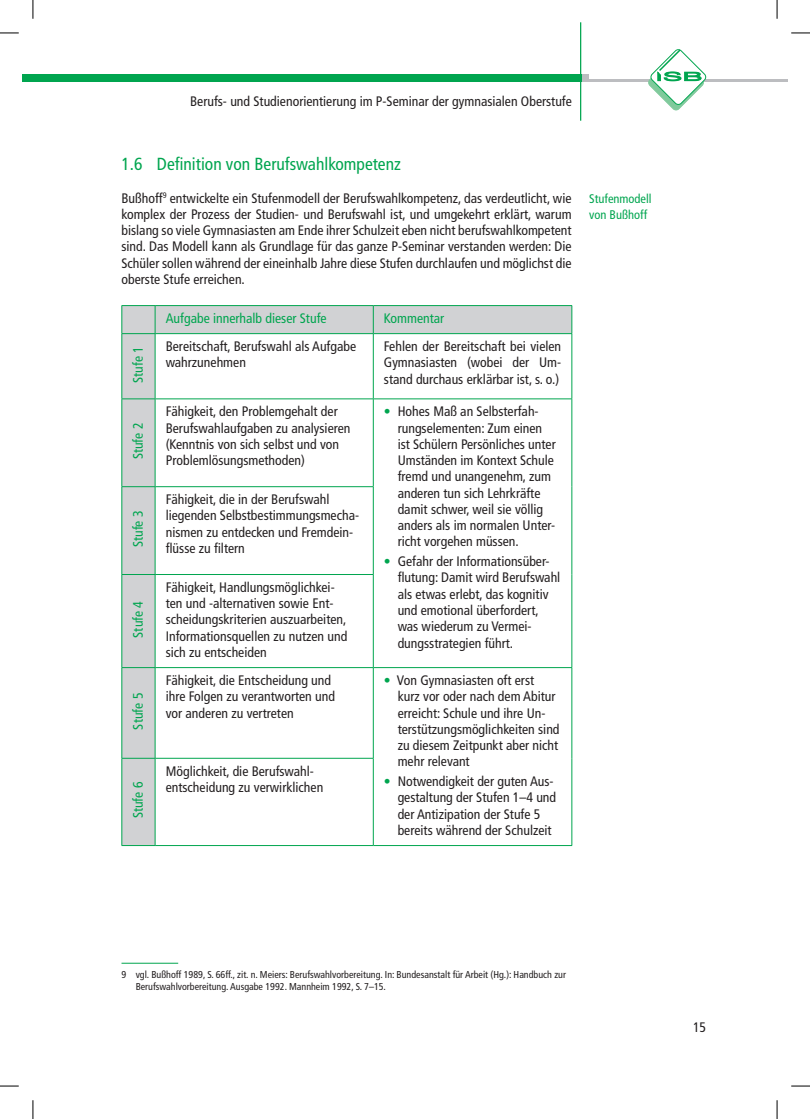
<style>
.page{position:relative;width:810px;height:1119px;background:#fff}
.page>*{position:absolute;margin:0;border:0;box-sizing:border-box;transform-origin:0 0}
.t1{font:condensed 17.5px "Frutiger";color:#00a54f}
.t2{font:condensed 13.75px/16.2px "Frutiger";color:#231f20}
.t3{font:condensed 13.75px "Frutiger";color:#00a54f}
.t4{font:condensed 12.5px/16.2px "Frutiger";color:#00a54f}
.t5{font:condensed 10px/12.5px "Frutiger";color:#231f20}
.s1{color:#00a54f}
</style>
<div class="page">
<div style="left:22px;top:74px;width:11px;height:7px;background:#00a54f"></div>
<div style="left:581px;top:74px;width:207px;height:7px;background:#bcbdc0"></div>
<div style="left:589px;top:66px;width:199px;height:13px;background:#fff"></div>
<div style="left:33px;top:74px;width:548px;height:7px;background:#00a54f"></div>
<svg style="left:648px;top:49px;width:59px;height:62px"></svg>
<hr style="left:580px;top:22px;width:1px;height:99px;background:#00a54f">
<svg style="left:123px;top:306px;width:449px;height:539px"></svg>
<hr style="left:122px;top:305px;width:33px;height:1px;background:#00a54f">
<svg style="left:122px;top:306px;width:1px;height:27px"></svg>
<hr style="left:155px;top:305px;width:218px;height:1px;background:#00a54f">
<svg style="left:155px;top:306px;width:1px;height:27px"></svg>
<hr style="left:373px;top:305px;width:199px;height:1px;background:#00a54f">
<svg style="left:373px;top:306px;width:1px;height:27px"></svg>
<svg style="left:572px;top:306px;width:1px;height:27px"></svg>
<hr style="left:122px;top:333px;width:33px;height:1px;background:#00a54f">
<hr style="left:122px;top:334px;width:1px;height:64px;background:#00a54f">
<hr style="left:155px;top:333px;width:218px;height:1px;background:#00a54f">
<hr style="left:155px;top:334px;width:1px;height:64px;background:#00a54f">
<hr style="left:373px;top:333px;width:199px;height:1px;background:#00a54f">
<hr style="left:373px;top:334px;width:1px;height:64px;background:#00a54f">
<hr style="left:572px;top:334px;width:1px;height:64px;background:#00a54f">
<hr style="left:122px;top:398px;width:33px;height:1px;background:#00a54f">
<hr style="left:122px;top:399px;width:1px;height:87px;background:#00a54f">
<hr style="left:155px;top:398px;width:218px;height:1px;background:#00a54f">
<hr style="left:155px;top:399px;width:1px;height:87px;background:#00a54f">
<hr style="left:373px;top:398px;width:199px;height:1px;background:#00a54f">
<hr style="left:373px;top:399px;width:1px;height:87px;background:#00a54f">
<hr style="left:572px;top:399px;width:1px;height:87px;background:#00a54f">
<hr style="left:122px;top:486px;width:33px;height:1px;background:#00a54f">
<hr style="left:122px;top:487px;width:1px;height:87px;background:#00a54f">
<hr style="left:155px;top:486px;width:219px;height:1px;background:#00a54f">
<hr style="left:155px;top:487px;width:1px;height:87px;background:#00a54f">
<hr style="left:373px;top:487px;width:1px;height:87px;background:#00a54f">
<hr style="left:572px;top:486px;width:1px;height:88px;background:#00a54f">
<hr style="left:122px;top:574px;width:33px;height:1px;background:#00a54f">
<hr style="left:122px;top:574px;width:1px;height:93px;background:#00a54f">
<hr style="left:155px;top:574px;width:219px;height:1px;background:#00a54f">
<hr style="left:155px;top:574px;width:1px;height:93px;background:#00a54f">
<hr style="left:373px;top:574px;width:1px;height:93px;background:#00a54f">
<hr style="left:572px;top:574px;width:1px;height:93px;background:#00a54f">
<hr style="left:122px;top:667px;width:33px;height:1px;background:#00a54f">
<hr style="left:122px;top:667px;width:1px;height:90px;background:#00a54f">
<hr style="left:155px;top:667px;width:218px;height:1px;background:#00a54f">
<hr style="left:155px;top:667px;width:1px;height:90px;background:#00a54f">
<hr style="left:373px;top:667px;width:199px;height:1px;background:#00a54f">
<hr style="left:373px;top:667px;width:1px;height:90px;background:#00a54f">
<hr style="left:572px;top:667px;width:1px;height:91px;background:#00a54f">
<hr style="left:122px;top:757px;width:33px;height:1px;background:#00a54f">
<hr style="left:122px;top:758px;width:1px;height:87px;background:#00a54f">
<hr style="left:155px;top:757px;width:219px;height:1px;background:#00a54f">
<hr style="left:155px;top:758px;width:1px;height:87px;background:#00a54f">
<hr style="left:373px;top:758px;width:1px;height:87px;background:#00a54f">
<hr style="left:572px;top:758px;width:1px;height:87px;background:#00a54f">
<hr style="left:122px;top:845px;width:33px;height:1px;background:#00a54f">
<hr style="left:155px;top:845px;width:218px;height:1px;background:#00a54f">
<hr style="left:373px;top:845px;width:199px;height:1px;background:#00a54f">
<hr style="left:122px;top:962px;width:56px;height:1px;background:#00a54f">
<svg style="left:0;top:32px;width:19px;height:2px"></svg>
<svg style="left:791px;top:32px;width:19px;height:2px"></svg>
<svg style="left:0;top:1085px;width:19px;height:1px"></svg>
<svg style="left:791px;top:1085px;width:19px;height:1px"></svg>
<svg style="left:32px;top:0;width:2px;height:19px"></svg>
<svg style="left:32px;top:1100px;width:2px;height:18px"></svg>
<svg style="left:776px;top:0;width:2px;height:19px"></svg>
<svg style="left:776px;top:1100px;width:2px;height:18px"></svg>
<p class="t2" style="left:190px;top:93px;width:383px">Berufs- und Studienorientierung im P-Seminar der gymnasialen Oberstufe</p>
<p class="t1" style="left:122px;top:154px;width:281px">1.6 Definition von Berufswahlkompetenz</p>
<p class="t2" style="left:122px;top:190px;width:452px;text-align:justify">Bußhoff<sup>9</sup> entwickelte ein Stufenmodell der Berufswahlkompetenz, das verdeutlicht, wie komplex der Prozess der Studien- und Berufswahl ist, und umgekehrt erklärt, warum bislang so viele Gymnasiasten am Ende ihrer Schulzeit eben nicht berufswahlkompetent sind. Das Modell kann als Grundlage für das ganze P-Seminar verstanden werden: Die Schüler sollen während der eineinhalb Jahre diese Stufen durchlaufen und möglichst die oberste Stufe erreichen.</p>
<p class="t3" style="left:166px;top:310px;width:162px">Aufgabe innerhalb dieser Stufe</p>
<p class="t3" style="left:384px;top:310px;width:62px">Kommentar</p>
<p class="t3" style="left:130px;top:383px;width:38px;rotate:-90deg">Stufe 1</p>
<p class="t2" style="left:166px;top:338px;width:192px">Bereitschaft, Berufswahl als Aufgabe wahrzunehmen</p>
<p class="t2" style="left:384px;top:338px;width:179px;text-align:justify">Fehlen der Bereitschaft bei vielen Gymnasiasten (wobei der Um&shy;stand durchaus erklärbar ist, s. o.)</p>
<p class="t3" style="left:130px;top:459px;width:38px;rotate:-90deg">Stufe 2</p>
<p class="t2" style="left:166px;top:403px;width:186px">Fähigkeit, den Problemgehalt der<br>Berufswahlaufgaben zu analysieren (Kenntnis von sich selbst und von<br>Problemlösungsmethoden)</p>
<p class="t2" style="left:398px;top:403px;width:160px;text-indent:-14px"><span class="s1">•</span> Hohes Maß an Selbsterfah&shy;rungselementen: Zum einen ist Schülern Persönliches unter<br>Umständen im Kontext Schule fremd und unangenehm, zum anderen tun sich Lehrkräfte damit schwer, weil sie völlig anders als im normalen Unter&shy;richt vorgehen müssen.</p>
<p class="t2" style="left:398px;top:553px;width:164px;text-indent:-14px"><span class="s1">•</span> Gefahr der Informationsüber&shy;flutung: Damit wird Berufswahl als etwas erlebt, das kognitiv und emotional überfordert, was wiederum zu Vermei&shy;dungsstrategien führt.</p>
<p class="t2" style="left:166px;top:491px;width:195px">Fähigkeit, die in der Berufswahl liegenden Selbstbestimmungsmecha&shy;nismen zu entdecken und Fremdein&shy;flüsse zu filtern</p>
<p class="t3" style="left:130px;top:547px;width:38px;rotate:-90deg">Stufe 3</p>
<p class="t2" style="left:166px;top:579px;width:183px">Fähigkeit, Handlungsmöglichkei&shy;ten und -alternativen sowie Ent&shy;scheidungskriterien auszuarbeiten,<br>Informationsquellen zu nutzen und sich zu entscheiden</p>
<p class="t3" style="left:130px;top:637px;width:38px;rotate:-90deg">Stufe 4</p>
<p class="t3" style="left:130px;top:729px;width:38px;rotate:-90deg">Stufe 5</p>
<p class="t3" style="left:130px;top:818px;width:38px;rotate:-90deg">Stufe 6</p>
<p class="t2" style="left:166px;top:672px;width:171px">Fähigkeit, die Entscheidung und ihre Folgen zu verantworten und vor anderen zu vertreten</p>
<p class="t2" style="left:398px;top:672px;width:163px;text-indent:-14px"><span class="s1">•</span> Von Gymnasiasten oft erst kurz vor oder nach dem Abitur erreicht: Schule und ihre Un&shy;terstützungsmöglichkeiten sind zu diesem Zeitpunkt aber nicht mehr relevant</p>
<p class="t2" style="left:398px;top:773px;width:160px;text-indent:-14px"><span class="s1">•</span> Notwendigkeit der guten Aus&shy;gestaltung der Stufen 1–4 und der Antizipation der Stufe 5 bereits während der Schulzeit</p>
<p class="t2" style="left:166px;top:762px;width:159px">Möglichkeit, die Berufswahl&shy;entscheidung zu verwirklichen</p>
<p class="t4" style="left:589px;top:190px;width:64px">Stufenmodell von Bußhoff</p>
<p class="t5" style="left:136px;top:967px;width:432px;text-indent:-14px">9 vgl. Bußhoff 1989, S. 66ff., zit. n. Meiers: Berufswahlvorbereitung. In: Bundesanstalt für Arbeit (Hg.): Handbuch zur<br>Berufswahlvorbereitung. Ausgabe 1992. Mannheim 1992, S. 7–15.</p>
<p class="t2" style="left:693px;top:1019px;width:15px">15</p>
</div>
